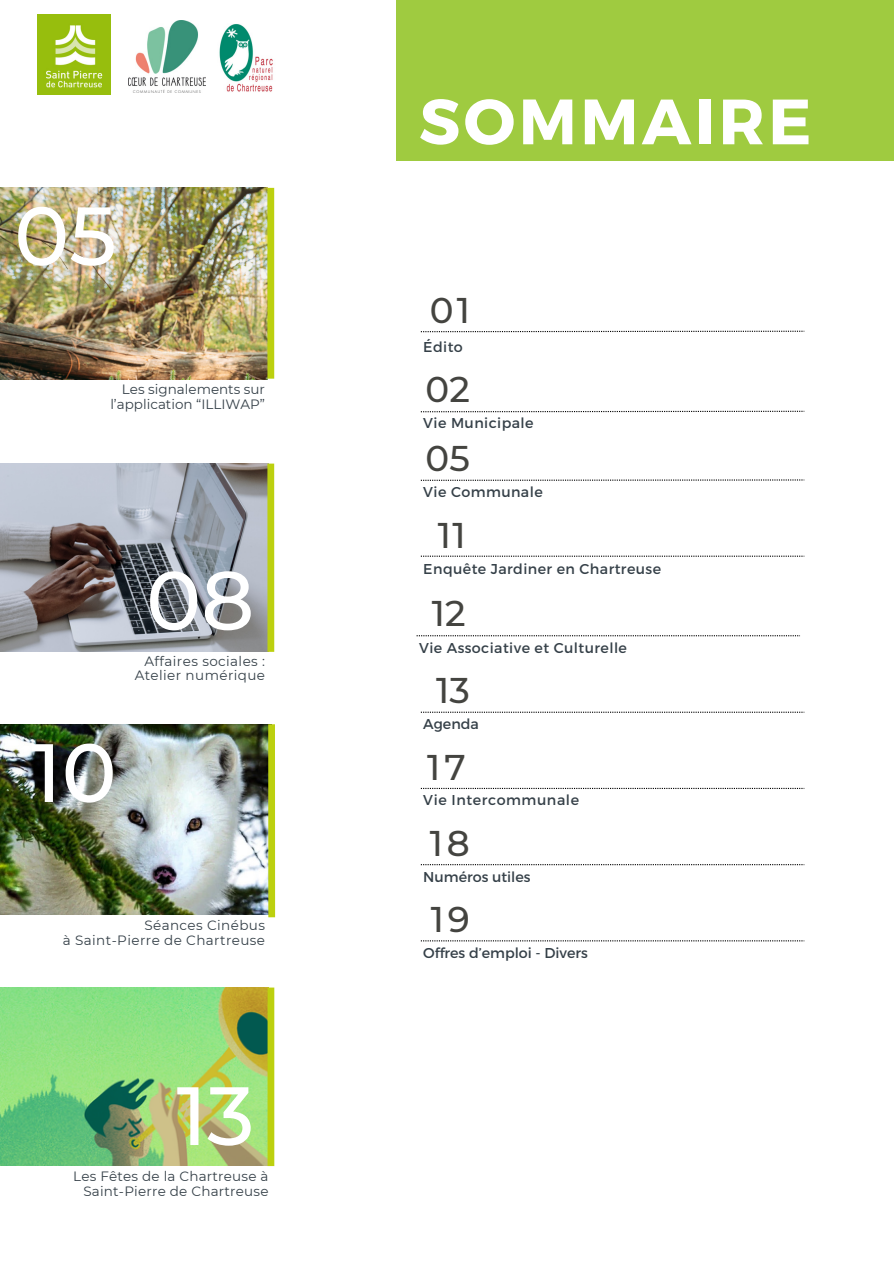
<style>
.page{position:relative;width:894px;height:1264px;background:#fff}
.page>*{position:absolute;margin:0;border:0;box-sizing:border-box;transform-origin:0 0}
.t1{font:500 82.5px "Montserrat";color:#fff}
.t2{font:700 63.9px "Montserrat";letter-spacing:.055em;color:#fff}
.t3{font:500 35.7px/76.2px "Montserrat";letter-spacing:.04em;color:#444440;text-align:justify}
.t4{font:14.25px "Montserrat";letter-spacing:.03em;color:#354048}
.t5{font:14.25px "Montserrat";color:#354048}
.t6{font:13.5px/14.7px "Montserrat";letter-spacing:.015em;color:#354048;text-align:right}
</style>
<div class="page">
<div style="left:396px;top:0;width:497px;height:161px;background:#9fcb40"></div>
<svg style="left:421px;top:331px;width:383px;height:1px"></svg>
<svg style="left:421px;top:411px;width:383px;height:1px"></svg>
<svg style="left:421px;top:555px;width:383px;height:2px"></svg>
<svg style="left:421px;top:711px;width:383px;height:1px"></svg>
<img style="left:219px;top:24px;width:54px;height:68px">
<img style="left:129px;top:21px;width:76px;height:72px">
<img style="left:38px;top:14px;width:73px;height:80px">
<svg style="left:421px;top:479px;width:383px;height:2px"></svg>
<img style="left:0;top:463px;width:267px;height:188px">
<div style="left:267px;top:463px;width:7px;height:189px;background:#bcd00f"></div>
<img style="left:1px;top:987px;width:266px;height:178px">
<div style="left:267px;top:987px;width:7px;height:178px;background:#bcd00f"></div>
<svg style="left:421px;top:787px;width:383px;height:2px"></svg>
<img style="left:0;top:188px;width:268px;height:191px">
<div style="left:267px;top:188px;width:7px;height:190px;background:#bcd00f"></div>
<img style="left:0;top:724px;width:268px;height:190px">
<div style="left:268px;top:724px;width:7px;height:193px;background:#bcd00f"></div>
<svg style="left:421px;top:864px;width:383px;height:1px"></svg>
<svg style="left:421px;top:940px;width:383px;height:1px"></svg>
<svg style="left:416px;top:635px;width:383px;height:1px"></svg>
<h1 class="t1" style="left:14px;top:185px;width:104px">05</h1>
<p class="t6" style="left:110px;top:382px;width:156px">Les signalements sur l’application “ILLIWAP”</p>
<h1 class="t1" style="left:146px;top:550px;width:110px">08</h1>
<p class="t6" style="left:135px;top:653px;width:132px">Affaires sociales :<br>Atelier numérique</p>
<h1 class="t1" style="left:31px;top:722px;width:87px">10</h1>
<p class="t6" style="left:63px;top:917px;width:204px">Séances Cinébus<br>à Saint-Pierre de Chartreuse</p>
<h1 class="t1" style="left:176px;top:1065px;width:79px">13</h1>
<p class="t6" style="left:73px;top:1168px;width:197px">Les Fêtes de la Chartreuse à<br>Saint-Pierre de Chartreuse</p>
<h2 class="t2" style="left:419px;top:80px;width:394px">SOMMAIRE</h2>
<h3 class="t3" style="left:430px;top:272px;width:41px">01</h3>
<p class="t4" style="left:423px;top:337px;width:41px">Édito</p>
<h3 class="t3" style="left:425px;top:351px;width:46px">02</h3>
<p class="t4" style="left:423px;top:414px;width:112px">Vie Municipale</p>
<h3 class="t3" style="left:425px;top:420px;width:46px">05</h3>
<p class="t4" style="left:423px;top:483px;width:121px">Vie Communale</p>
<h3 class="t3" style="left:437px;top:497px;width:29px">11</h3>
<p class="t4" style="left:423px;top:559px;width:239px">Enquête Jardiner en Chartreuse</p>
<h3 class="t3" style="left:432px;top:575px;width:35px">12</h3>
<p class="t4" style="left:419px;top:638px;width:209px">Vie Associative et Culturelle</p>
<h3 class="t3" style="left:436px;top:652px;width:35px">13</h3>
<p class="t4" style="left:423px;top:714px;width:57px">Agenda</p>
<h3 class="t3" style="left:427px;top:729px;width:44px">17<br>18<br>19</h3>
<p class="t4" style="left:423px;top:791px;width:157px">Vie Intercommunale</p>
<p class="t5" style="left:423px;top:867px;width:109px">Numéros utiles</p>
<p class="t5" style="left:423px;top:943px;width:166px">Offres d’emploi - Divers</p>
</div>
